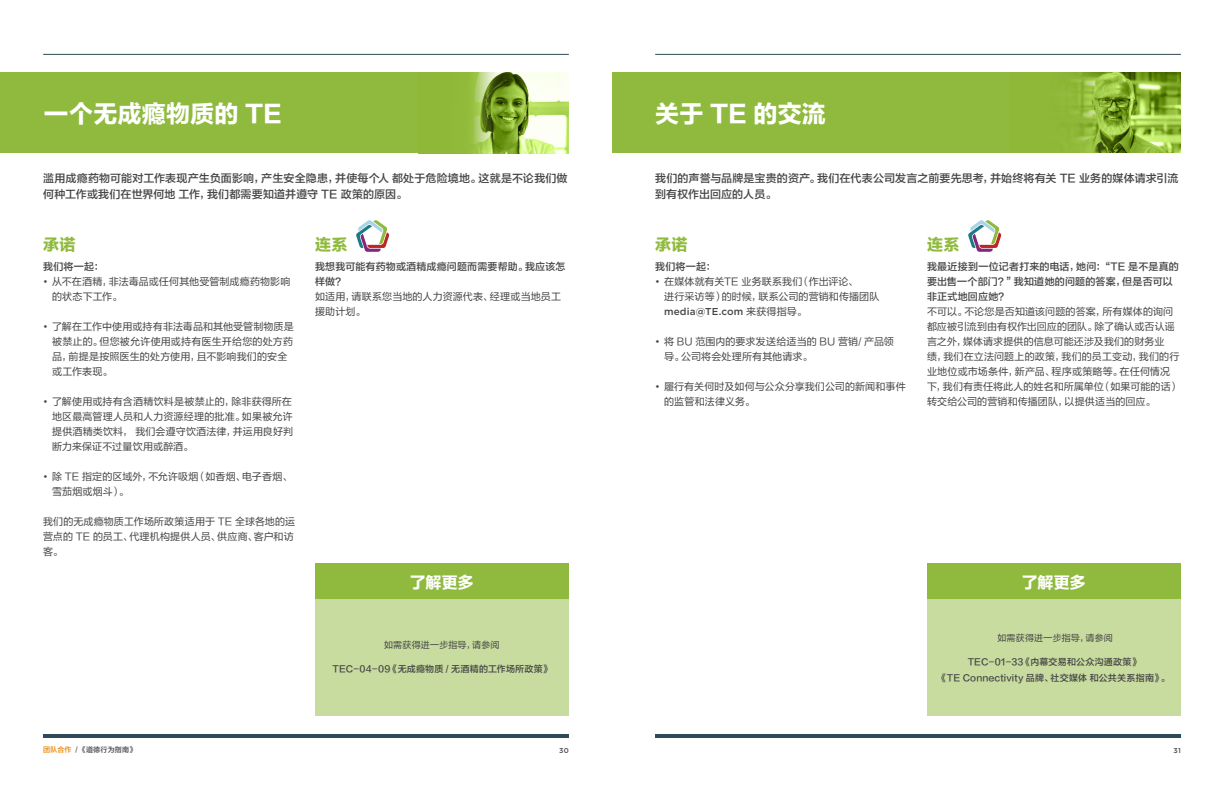
<style>
.page{position:relative;width:1224px;height:792px;background:#fff}
.page>*{position:absolute;margin:0;border:0;box-sizing:border-box;transform-origin:0 0}
.t1{font:24px "FZLTDHJW GB1 0";letter-spacing:.01em;color:#fff}
.t2{font:16px "FZLTDHJW GB1 0";color:#fff}
.t3{font:16px "FZLTDHJW GB1 0";letter-spacing:.025em;color:#8fba3e}
.t4{font:11px/16px "FZLTZHJW GB1 0";letter-spacing:.01em;color:#464547}
.t5{font:10px/15px "FZLTHJW GB1 0";letter-spacing:.01em;color:#464547}
.t6{font:10px/15px "FZLTZHJW GB1 0";letter-spacing:.015em;color:#464547}
.t7{font:500 10px "Gotham";letter-spacing:.01em;color:#464547}
.t8{font:9px/16.1px "FZLTZHJW GB1 0";letter-spacing:.02em;color:#464547;text-align:center}
.t9{font:9px "FZLTHJW GB1 0";letter-spacing:.015em;color:#464547}
.t10{font:7px "FZLTZHJW GB1 0";letter-spacing:.025em;color:#464547}
.t11{font:500 7px "Gotham";color:#464547}
.s1{font-family:"Gotham"}
.s2{font-family:"FZLTHJW GB1 0";font-weight:400}
.s3{color:#e98300}
</style>
<div class="page">
<hr style="left:655px;top:734px;width:526px;height:4px;background:#2e4957">
<hr style="left:655px;top:54px;width:526px;height:1px;background:#2e4957">
<hr style="left:43px;top:734px;width:526px;height:4px;background:#2e4957">
<hr style="left:43px;top:54px;width:526px;height:1px;background:#2e4957">
<div style="left:612px;top:72px;width:569px;height:81px;background:#8fba3e"></div>
<img style="left:1073px;top:72px;width:108px;height:81px">
<div style="left:0;top:72px;width:569px;height:81px;background:#8fba3e"></div>
<img style="left:472px;top:72px;width:97px;height:81px">
<div style="left:927px;top:599px;width:254px;height:116px;background:#c7dc9e"></div>
<div style="left:927px;top:564px;width:254px;height:35px;background:#8fba3e"></div>
<div style="left:315px;top:599px;width:254px;height:117px;background:#c7dc9e"></div>
<div style="left:315px;top:564px;width:254px;height:35px;background:#8fba3e"></div>
<svg style="left:356px;top:220px;width:33px;height:32px"></svg>
<svg style="left:968px;top:220px;width:33px;height:32px"></svg>
<h1 class="t1" style="left:44px;top:101px;width:239px">一个无成瘾物质的 TE</h1>
<h1 class="t1" style="left:655px;top:101px;width:172px">关于 TE 的交流</h1>
<p class="t4" style="left:43px;top:171px;width:526px">滥用成瘾药物可能对工作表现产生负面影响，产生安全隐患，并使每个人 都处于危险境地。这就是不论我们做何种工作或我们在世界何地 工作，我们都需要知道并遵守 TE 政策的原因。</p>
<h2 class="t3" style="left:315px;top:236px;width:34px">连系</h2>
<p class="t6" style="left:315px;top:259px;width:252px">我想我可能有药物或酒精成瘾问题而需要帮助。我应该怎样做？</p>
<p class="t5" style="left:315px;top:289px;width:248px">如适用，请联系您当地的人力资源代表、经理或当地员工援助计划。</p>
<h2 class="t3" style="left:43px;top:236px;width:34px">承诺</h2>
<p class="t6" style="left:43px;top:259px;width:62px">我们将一起：</p>
<p class="t5" style="left:52px;top:274px;width:240px;text-indent:-9px"><span class="s1">•</span> 从不在酒精，非法毒品或任何其他受管制成瘾药物影响的状态下工作。</p>
<p class="t5" style="left:52px;top:319px;width:243px;text-indent:-9px"><span class="s1">•</span> 了解在工作中使用或持有非法毒品和其他受管制物质是被禁止的。但您被允许使用或持有医生开给您的处方药品，前提是按照医生的处方使用，且不影响我们的安全或工作表现。</p>
<p class="t5" style="left:52px;top:394px;width:243px;text-indent:-9px"><span class="s1">•</span> 了解使用或持有含酒精饮料是被禁止的，除非获得所在地区最高管理人员和人力资源经理的批准。如果被允许提供酒精类饮料， 我们会遵守饮酒法律，并运用良好判断力来保证不过量饮用或醉酒。</p>
<p class="t5" style="left:52px;top:469px;width:241px;text-indent:-9px"><span class="s1">•</span> 除 TE 指定的区域外，不允许吸烟（如香烟、电子香烟、雪茄烟或烟斗）。</p>
<p class="t5" style="left:43px;top:514px;width:254px">我们的无成瘾物质工作场所政策适用于 TE 全球各地的运营点的 TE 的员工、代理机构提供人员、供应商、客户和访客。</p>
<p class="t4" style="left:655px;top:171px;width:525px">我们的声誉与品牌是宝贵的资产。我们在代表公司发言之前要先思考，并始终将有关 TE 业务的媒体请求引流到有权作出回应的人员。</p>
<h2 class="t3" style="left:655px;top:236px;width:34px">承诺</h2>
<p class="t6" style="left:655px;top:259px;width:62px">我们将一起：</p>
<p class="t5" style="left:664px;top:274px;width:217px;text-indent:-9px"><span class="s1">•</span> 在媒体就有关TE 业务联系我们（作出评论、<br>进行采访等）的时候，联系公司的营销和传播团队</p>
<p class="t7" style="left:664px;top:305px;width:144px">media@TE.com <span class="s2">来获得指导。</span></p>
<p class="t5" style="left:664px;top:334px;width:231px;text-indent:-9px"><span class="s1">•</span> 将 BU 范围内的要求发送给适当的 BU 营销/ 产品领导。公司将会处理所有其他请求。</p>
<p class="t5" style="left:664px;top:379px;width:243px;text-indent:-9px"><span class="s1">•</span> 履行有关何时及如何与公众分享我们公司的新闻和事件的监管和法律义务。</p>
<h2 class="t3" style="left:927px;top:236px;width:34px">连系</h2>
<p class="t6" style="left:927px;top:259px;width:253px">我最近接到一位记者打来的电话，她问：“TE 是不是真的要出售一个部门？”我知道她的问题的答案，但是否可以非正式地回应她？</p>
<p class="t5" style="left:927px;top:304px;width:254px">不可以。不论您是否知道该问题的答案，所有媒体的询问都应被引流到由有权作出回应的团队。除了确认或否认谣言之外，媒体请求提供的信息可能还涉及我们的财务业<br>绩，我们在立法问题上的政策，我们的员工变动，我们的行业地位或市场条件，新产品、程序或策略等。在任何情况下，我们有责任将此人的姓名和所属单位（如果可能的话）转交给公司的营销和传播团队，以提供适当的回应。</p>
<h2 class="t2" style="left:410px;top:573px;width:66px">了解更多</h2>
<h2 class="t2" style="left:1022px;top:573px;width:66px">了解更多</h2>
<p class="t9" style="left:384px;top:640px;width:117px">如需获得进一步指导，请参阅</p>
<p class="t8" style="left:333px;top:662px;width:220px">TEC-04-09《无成瘾物质 / 无酒精的工作场所政策》</p>
<p class="t9" style="left:998px;top:633px;width:117px">如需获得进一步指导，请参阅</p>
<p class="t8" style="left:938px;top:654px;width:233px">TEC-01-33《内幕交易和公众沟通政策》<br>《TE Connectivity 品牌、社交媒体 和公共关系指南》。</p>
<p class="t10" style="left:43px;top:746px;width:94px"><span class="s3">团队合作</span> / 《道德行为指南》</p>
<p class="t11" style="left:559px;top:746px;width:11px">30</p>
<p class="t11" style="left:1174px;top:746px;width:9px">31</p>
</div>
